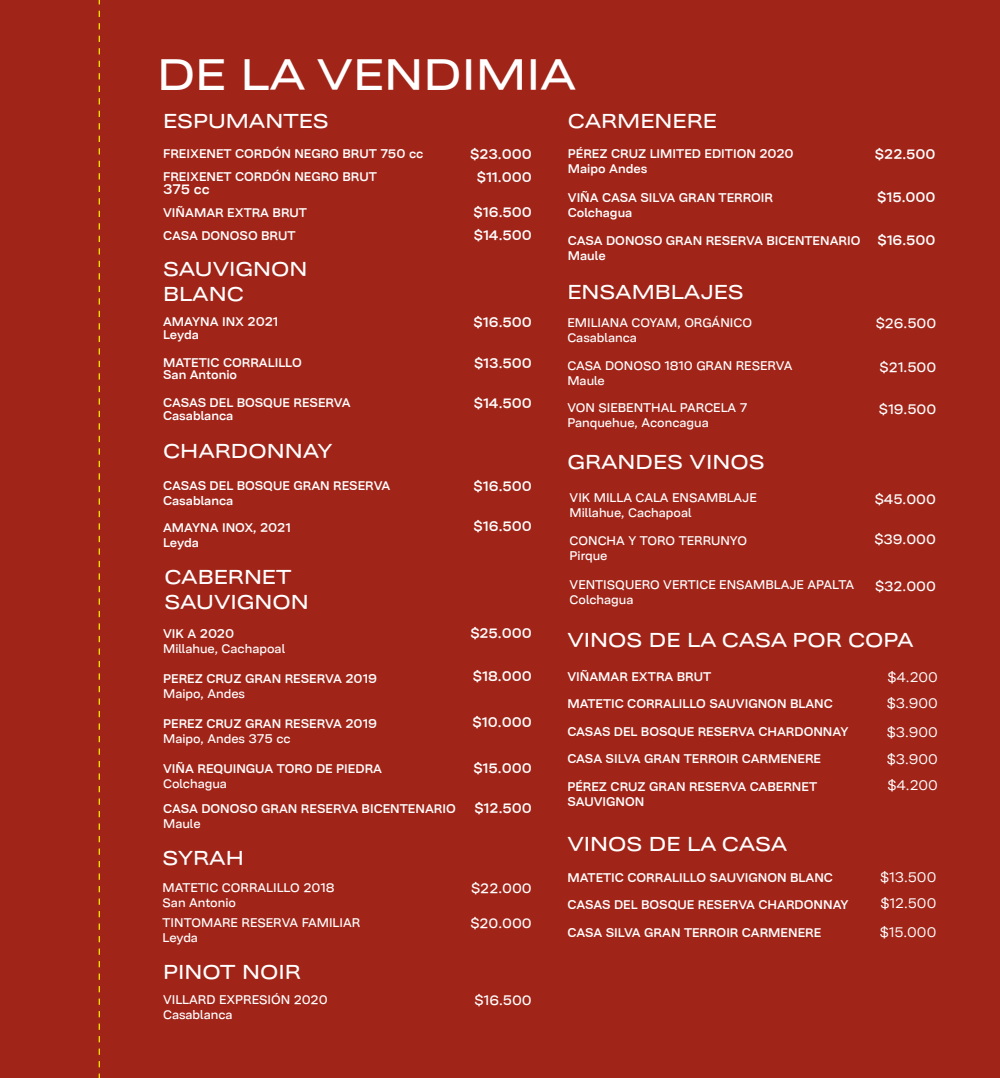
<style>
.page{position:relative;width:1000px;height:1078px;background:#fff}
.page>*{position:absolute;margin:0;border:0;box-sizing:border-box;transform-origin:0 0}
.t1{font:500 expanded 43.75px "Ordina";color:#fff}
.t2{font:500 expanded 20px/24.5px "Ordina";color:#fff}
.t3{font:600 13.75px/23px "Ordina";color:#fff;text-align:center}
.t4{font:500 13.75px "Ordina";color:#fff}
.t5{font:13.75px/26.5px "Ordina";color:#fff}
.t6{font:600 12.5px/15px "Ordina";color:#fff}
.t7{font:500 12.5px/15px "Ordina";color:#fff}
</style>
<div class="page">
<div style="left:0;top:0;width:999px;height:1077px;background:#a12418"></div>
<svg style="left:99px;top:0;width:1px;height:1077px"></svg>
<h1 class="t1" style="left:157px;top:42px;width:420px">DE LA VENDIMIA</h1>
<h2 class="t2" style="left:163px;top:107px;width:167px">ESPUMANTES</h2>
<p class="t6" style="left:163px;top:140px;width:262px;line-height:23px">FREIXENET CORDÓN NEGRO BRUT 750 cc<br>FREIXENET CORDÓN NEGRO BRUT</p>
<p class="t3" style="left:163px;top:176px;width:48px">375 cc</p>
<p class="t6" style="left:163px;top:199px;width:145px;line-height:23px">VIÑAMAR EXTRA BRUT<br>CASA DONOSO BRUT</p>
<h2 class="t2" style="left:163px;top:255px;width:146px">SAUVIGNON<br>BLANC</h2>
<p class="t6" style="left:163px;top:314px;width:117px;line-height:12.5px">AMAYNA INX 2021<br>Leyda</p>
<p class="t6" style="left:163px;top:355px;width:140px;line-height:12.5px">MATETIC CORRALILLO<br>San Antonio</p>
<p class="t6" style="left:163px;top:395px;width:189px;line-height:12.5px">CASAS DEL BOSQUE RESERVA<br>Casablanca</p>
<p class="t3" style="left:470px;top:141px;width:63px">$23.000 $11.000</p>
<p class="t3" style="left:473px;top:199px;width:60px;text-align:left">$16.500 $14.500</p>
<p class="t3" style="left:473px;top:309px;width:60px">$16.500</p>
<p class="t3" style="left:474px;top:350px;width:59px">$13.500</p>
<p class="t3" style="left:473px;top:390px;width:60px">$14.500</p>
<h2 class="t2" style="left:567px;top:107px;width:151px">CARMENERE</h2>
<p class="t6" style="left:567px;top:145px;width:227px">PÉREZ CRUZ LIMITED EDITION 2020<br>Maipo Andes</p>
<p class="t6" style="left:567px;top:188px;width:207px">VIÑA CASA SILVA GRAN TERROIR<br>Colchagua</p>
<p class="t6" style="left:567px;top:232px;width:294px">CASA DONOSO GRAN RESERVA BICENTENARIO<br>Maule</p>
<h2 class="t2" style="left:567px;top:278px;width:178px">ENSAMBLAJES</h2>
<p class="t7" style="left:567px;top:314px;width:186px">EMILIANA COYAM, ORGÁNICO<br>Casablanca</p>
<p class="t7" style="left:567px;top:357px;width:226px">CASA DONOSO 1810 GRAN RESERVA<br>Maule</p>
<p class="t7" style="left:567px;top:399px;width:181px">VON SIEBENTHAL PARCELA 7<br>Panquehue, Aconcagua</p>
<p class="t3" style="left:874px;top:141px;width:62px">$22.500</p>
<p class="t3" style="left:877px;top:184px;width:60px">$15.000</p>
<p class="t3" style="left:877px;top:227px;width:60px">$16.500</p>
<p class="t4" style="left:875px;top:313px;width:62px">$26.500</p>
<p class="t4" style="left:879px;top:357px;width:58px">$21.500</p>
<p class="t4" style="left:878px;top:399px;width:59px">$19.500</p>
<h2 class="t2" style="left:163px;top:436px;width:171px">CHARDONNAY</h2>
<p class="t6" style="left:163px;top:476px;width:229px">CASAS DEL BOSQUE GRAN RESERVA<br>Casablanca</p>
<p class="t6" style="left:163px;top:519px;width:129px">AMAYNA INOX, 2021<br>Leyda</p>
<h2 class="t2" style="left:164px;top:563px;width:146px">CABERNET<br>SAUVIGNON</h2>
<p class="t6" style="left:163px;top:624px;width:73px">VIK A 2020</p>
<p class="t7" style="left:163px;top:639px;width:123px">Millahue, Cachapoal</p>
<p class="t6" style="left:163px;top:669px;width:215px">PEREZ CRUZ GRAN RESERVA 2019</p>
<p class="t7" style="left:163px;top:684px;width:83px">Maipo, Andes</p>
<p class="t6" style="left:163px;top:714px;width:215px">PEREZ CRUZ GRAN RESERVA 2019</p>
<p class="t7" style="left:163px;top:729px;width:129px">Maipo, Andes 375 cc</p>
<p class="t6" style="left:163px;top:759px;width:220px">VIÑA REQUINGUA TORO DE PIEDRA</p>
<p class="t7" style="left:163px;top:774px;width:65px">Colchagua</p>
<p class="t6" style="left:163px;top:799px;width:294px">CASA DONOSO GRAN RESERVA BICENTENARIO</p>
<p class="t7" style="left:163px;top:814px;width:39px">Maule</p>
<h2 class="t2" style="left:162px;top:843px;width:83px">SYRAH</h2>
<p class="t7" style="left:162px;top:878px;width:173px">MATETIC CORRALILLO 2018<br>San Antonio</p>
<p class="t7" style="left:162px;top:913px;width:199px">TINTOMARE RESERVA FAMILIAR<br>Leyda</p>
<p class="t3" style="left:473px;top:473px;width:60px">$16.500</p>
<p class="t3" style="left:473px;top:513px;width:60px">$16.500</p>
<p class="t3" style="left:470px;top:620px;width:63px">$25.000</p>
<p class="t3" style="left:473px;top:663px;width:60px">$18.000</p>
<p class="t3" style="left:472px;top:709px;width:61px">$10.000</p>
<p class="t3" style="left:473px;top:754px;width:60px">$15.000</p>
<p class="t3" style="left:474px;top:795px;width:59px">$12.500</p>
<p class="t4" style="left:471px;top:877px;width:62px">$22.000</p>
<p class="t4" style="left:470px;top:912px;width:63px">$20.000</p>
<h2 class="t2" style="left:163px;top:957px;width:139px">PINOT NOIR</h2>
<p class="t7" style="left:163px;top:990px;width:166px">VILLARD EXPRESIÓN 2020<br>Casablanca</p>
<p class="t4" style="left:474px;top:989px;width:59px">$16.500</p>
<h2 class="t2" style="left:567px;top:448px;width:199px">GRANDES VINOS</h2>
<p class="t7" style="left:569px;top:489px;width:189px">VIK MILLA CALA ENSAMBLAJE<br>Millahue, Cachapoal</p>
<p class="t7" style="left:569px;top:532px;width:179px">CONCHA Y TORO TERRUNYO<br>Pirque</p>
<p class="t7" style="left:569px;top:576px;width:286px">VENTISQUERO VERTICE ENSAMBLAJE APALTA<br>Colchagua</p>
<p class="t4" style="left:874px;top:489px;width:63px">$45.000</p>
<p class="t4" style="left:874px;top:529px;width:63px">$39.000</p>
<p class="t4" style="left:874px;top:575px;width:63px">$32.000</p>
<h2 class="t2" style="left:567px;top:625px;width:348px">VINOS DE LA CASA POR COPA</h2>
<p class="t6" style="left:567px;top:667px;width:145px">VIÑAMAR EXTRA BRUT</p>
<p class="t6" style="left:567px;top:695px;width:267px">MATETIC CORRALILLO SAUVIGNON BLANC</p>
<p class="t6" style="left:567px;top:722px;width:282px">CASAS DEL BOSQUE RESERVA CHARDONNAY</p>
<p class="t6" style="left:567px;top:750px;width:255px">CASA SILVA GRAN TERROIR CARMENERE</p>
<p class="t6" style="left:567px;top:777px;width:251px">PÉREZ CRUZ GRAN RESERVA CABERNET<br>SAUVIGNON</p>
<p class="t5" style="left:886px;top:662px;width:53px">$4.200 $3.900</p>
<p class="t5" style="left:886px;top:718px;width:53px;text-align:justify">$3.900 $3.900 $4.200</p>
<h2 class="t2" style="left:567px;top:829px;width:221px">VINOS DE LA CASA</h2>
<p class="t6" style="left:567px;top:868px;width:267px">MATETIC CORRALILLO SAUVIGNON BLANC</p>
<p class="t6" style="left:567px;top:895px;width:282px">CASAS DEL BOSQUE RESERVA CHARDONNAY</p>
<p class="t6" style="left:567px;top:923px;width:255px">CASA SILVA GRAN TERROIR CARMENERE</p>
<p class="t5" style="left:880px;top:862px;width:58px">$13.500 $12.500</p>
<p class="t5" style="left:879px;top:917px;width:58px">$15.000</p>
</div>
